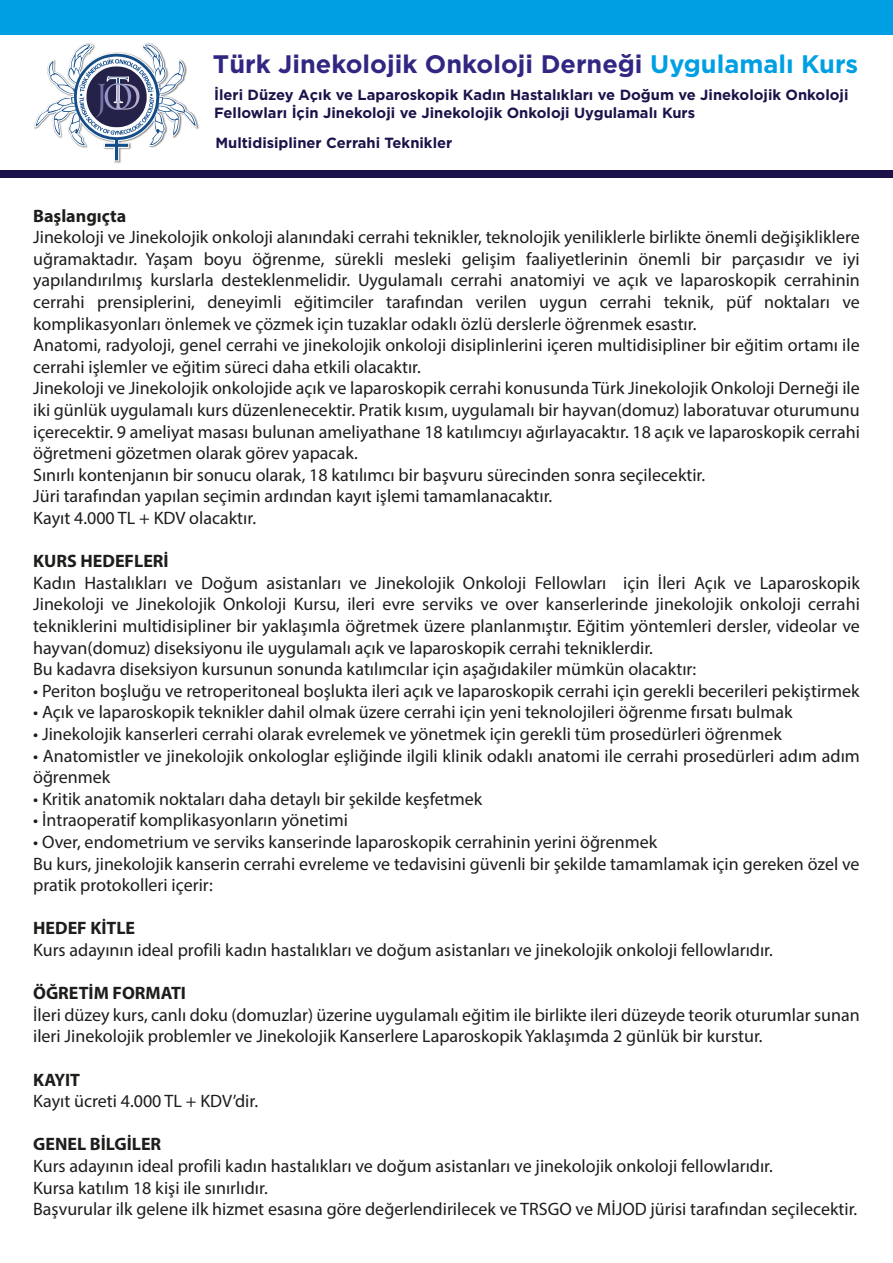
<style>
.page{position:relative;width:893px;height:1263px;background:#fff}
.page>*{position:absolute;margin:0;border:0;box-sizing:border-box;transform-origin:0 0}
.t1{font:700 25.35px "Gotham";color:#312783}
.t2{font:18px/21.6px "Myriad Pro";color:#1d1d1b}
.t3{font:700 18px "Myriad Pro";color:#1d1d1b}
.t4{font:700 14.7px/17.7px "Gotham";color:#1c124a}
.s1{color:#009fe3}
</style>
<div class="page">
<div style="left:0;top:0;width:893px;height:34px;background:#009fe3"></div>
<div style="left:0;top:170px;width:893px;height:8px;background:#1c124a"></div>
<svg style="left:35px;top:44px;width:162px;height:117px"></svg>
<h1 class="t1" style="left:213px;top:50px;width:647px">Türk Jinekolojik Onkoloji Derneği <span class="s1">Uygulamalı Kurs</span></h1>
<p class="t4" style="left:214px;top:86px;width:636px">İleri Düzey Açık ve Laparoskopik Kadın Hastalıkları ve Doğum ve Jinekolojik Onkoloji<br>Fellowları İçin Jinekoloji ve Jinekolojik Onkoloji Uygulamalı Kurs</p>
<p class="t4" style="left:215px;top:134px;width:238px">Multidisipliner Cerrahi Teknikler</p>
<p class="t3" style="left:33px;top:204px;width:95px">Başlangıçta</p>
<p class="t2" style="left:33px;top:226px;width:828px">Jinekoloji ve Jinekolojik onkoloji alanındaki cerrahi teknikler, teknolojik yeniliklerle birlikte önemli değişikliklere uğramaktadır. Yaşam boyu öğrenme, sürekli mesleki gelişim faaliyetlerinin önemli bir parçasıdır ve iyi yapılandırılmış kurslarla desteklenmelidir. Uygulamalı cerrahi anatomiyi ve açık ve laparoskopik cerrahinin cerrahi prensiplerini, deneyimli eğitimciler tarafından verilen uygun cerrahi teknik, püf noktaları ve komplikasyonları önlemek ve çözmek için tuzaklar odaklı özlü derslerle öğrenmek esastır.<br>Anatomi, radyoloji, genel cerrahi ve jinekolojik onkoloji disiplinlerini içeren multidisipliner bir eğitim ortamı ile cerrahi işlemler ve eğitim süreci daha etkili olacaktır.<br>Jinekoloji ve Jinekolojik onkolojide açık ve laparoskopik cerrahi konusunda Türk Jinekolojik Onkoloji Derneği ile iki günlük uygulamalı kurs düzenlenecektir. Pratik kısım, uygulamalı bir hayvan(domuz) laboratuvar oturumunu içerecektir. 9 ameliyat masası bulunan ameliyathane 18 katılımcıyı ağırlayacaktır. 18 açık ve laparoskopik cerrahi öğretmeni gözetmen olarak görev yapacak.<br>Sınırlı kontenjanın bir sonucu olarak, 18 katılımcı bir başvuru sürecinden sonra seçilecektir.<br>Jüri tarafından yapılan seçimin ardından kayıt işlemi tamamlanacaktır.<br>Kayıt 4.000 TL + KDV olacaktır.</p>
<p class="t3" style="left:33px;top:549px;width:137px">KURS HEDEFLERİ</p>
<p class="t2" style="left:33px;top:572px;width:828px">Kadın Hastalıkları ve Doğum asistanları ve Jinekolojik Onkoloji Fellowları için İleri Açık ve Laparoskopik Jinekoloji ve Jinekolojik Onkoloji Kursu, ileri evre serviks ve over kanserlerinde jinekolojik onkoloji cerrahi tekniklerini multidisipliner bir yaklaşımla öğretmek üzere planlanmıştır. Eğitim yöntemleri dersler, videolar ve hayvan(domuz) diseksiyonu ile uygulamalı açık ve laparoskopik cerrahi tekniklerdir.<br>Bu kadavra diseksiyon kursunun sonunda katılımcılar için aşağıdakiler mümkün olacaktır:</p>
<p class="t2" style="left:33px;top:680px;width:828px">• Periton boşluğu ve retroperitoneal boşlukta ileri açık ve laparoskopik cerrahi için gerekli becerileri pekiştirmek</p>
<p class="t2" style="left:33px;top:701px;width:761px">• Açık ve laparoskopik teknikler dahil olmak üzere cerrahi için yeni teknolojileri öğrenme fırsatı bulmak</p>
<p class="t2" style="left:33px;top:723px;width:750px">• Jinekolojik kanserleri cerrahi olarak evrelemek ve yönetmek için gerekli tüm prosedürleri öğrenmek</p>
<p class="t2" style="left:33px;top:744px;width:828px">• Anatomistler ve jinekolojik onkologlar eşliğinde ilgili klinik odaklı anatomi ile cerrahi prosedürleri adım adım öğrenmek</p>
<p class="t2" style="left:33px;top:788px;width:451px">• Kritik anatomik noktaları daha detaylı bir şekilde keşfetmek</p>
<p class="t2" style="left:33px;top:809px;width:316px">• İntraoperatif komplikasyonların yönetimi</p>
<p class="t2" style="left:33px;top:831px;width:828px">• Over, endometrium ve serviks kanserinde laparoskopik cerrahinin yerini öğrenmek<br>Bu kurs, jinekolojik kanserin cerrahi evreleme ve tedavisini güvenli bir şekilde tamamlamak için gereken özel ve pratik protokolleri içerir:</p>
<p class="t3" style="left:33px;top:917px;width:104px">HEDEF KİTLE</p>
<p class="t2" style="left:33px;top:939px;width:741px">Kurs adayının ideal profili kadın hastalıkları ve doğum asistanları ve jinekolojik onkoloji fellowlarıdır.</p>
<p class="t3" style="left:33px;top:981px;width:154px">ÖĞRETİM FORMATI</p>
<p class="t2" style="left:33px;top:1004px;width:828px">İleri düzey kurs, canlı doku (domuzlar) üzerine uygulamalı eğitim ile birlikte ileri düzeyde teorik oturumlar sunan ileri Jinekolojik problemler ve Jinekolojik Kanserlere Laparoskopik Yaklaşımda 2 günlük bir kurstur.</p>
<p class="t3" style="left:33px;top:1068px;width:48px">KAYIT</p>
<p class="t2" style="left:33px;top:1090px;width:226px">Kayıt ücreti 4.000 TL + KDV’dir.</p>
<p class="t3" style="left:33px;top:1133px;width:130px">GENEL BİLGİLER</p>
<p class="t2" style="left:33px;top:1155px;width:826px">Kurs adayının ideal profili kadın hastalıkları ve doğum asistanları ve jinekolojik onkoloji fellowlarıdır.<br>Kursa katılım 18 kişi ile sınırlıdır.<br>Başvurular ilk gelene ilk hizmet esasına göre değerlendirilecek ve TRSGO ve MİJOD jürisi tarafından seçilecektir.</p>
</div>
